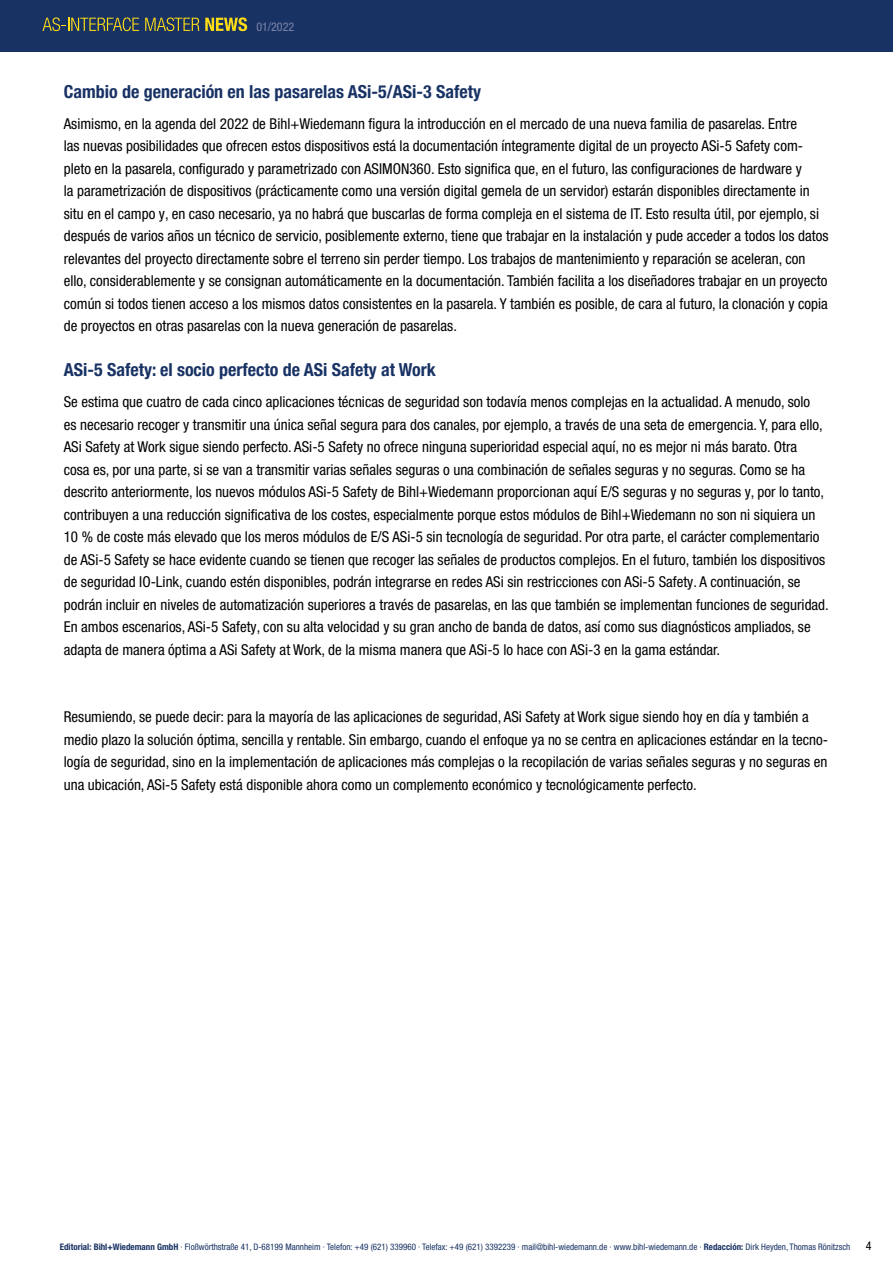
<style>
.page{position:relative;width:893px;height:1263px;background:#fff}
.page>*{position:absolute;margin:0;border:0;box-sizing:border-box;transform-origin:0 0}
.t1{font:700 condensed 18px "Helvetica Neue LTW1 G";color:#183264}
.t2{font:condensed 15px/22.5px "Helvetica Neue LTW1 G";color:#000}
.t3{font:condensed 12px "Helvetica Neue LTW1 G";color:#7e85aa}
.t4{font:condensed 12px "Helvetica Neue LTW1 G";color:#000}
.t5{font:condensed 9px "Helvetica Neue LTW1 G";color:#183264}
.s1{font-weight:700}
</style>
<div class="page">
<div style="left:0;top:0;width:893px;height:51px;background:#183264"></div>
<svg style="left:43px;top:17px;width:96px;height:14px"></svg>
<svg style="left:145px;top:17px;width:102px;height:14px"></svg>
<p class="t3" style="left:256px;top:20px;width:39px">01/2022</p>
<p class="t1" style="left:64px;top:81px;width:419px">Cambio de generación en las pasarelas ASi-5/ASi-3 Safety</p>
<p class="t2" style="left:64px;top:112px;width:766px">Asimismo, en la agenda del 2022 de Bihl+Wiedemann figura la introducción en el mercado de una nueva familia de pasarelas. Entre<br>las nuevas posibilidades que ofrecen estos dispositivos está la documentación íntegramente digital de un proyecto ASi-5 Safety com&shy;pleto en la pasarela, configurado y parametrizado con ASIMON360. Esto significa que, en el futuro, las configuraciones de hardware y<br>la parametrización de dispositivos (prácticamente como una versión digital gemela de un servidor) estarán disponibles directamente in situ en el campo y, en caso necesario, ya no habrá que buscarlas de forma compleja en el sistema de IT. Esto resulta útil, por ejemplo, si después de varios años un técnico de servicio, posiblemente externo, tiene que trabajar en la instalación y pude acceder a todos los datos relevantes del proyecto directamente sobre el terreno sin perder tiempo. Los trabajos de mantenimiento y reparación se aceleran, con ello, considerablemente y se consignan automáticamente en la documentación. También facilita a los diseñadores trabajar en un proyecto común si todos tienen acceso a los mismos datos consistentes en la pasarela. Y también es posible, de cara al futuro, la clonación y copia de proyectos en otras pasarelas con la nueva generación de pasarelas.</p>
<p class="t1" style="left:64px;top:359px;width:373px">ASi-5 Safety: el socio perfecto de ASi Safety at Work</p>
<p class="t2" style="left:64px;top:391px;width:766px">Se estima que cuatro de cada cinco aplicaciones técnicas de seguridad son todavía menos complejas en la actualidad. A menudo, solo<br>es necesario recoger y transmitir una única señal segura para dos canales, por ejemplo, a través de una seta de emergencia. Y, para ello, ASi Safety at Work sigue siendo perfecto. ASi-5 Safety no ofrece ninguna superioridad especial aquí, no es mejor ni más barato. Otra<br>cosa es, por una parte, si se van a transmitir varias señales seguras o una combinación de señales seguras y no seguras. Como se ha descrito anteriormente, los nuevos módulos ASi-5 Safety de Bihl+Wiedemann proporcionan aquí E/S seguras y no seguras y, por lo tanto, contribuyen a una reducción significativa de los costes, especialmente porque estos módulos de Bihl+Wiedemann no son ni siquiera un 10 % de coste más elevado que los meros módulos de E/S ASi-5 sin tecnología de seguridad. Por otra parte, el carácter complementario de ASi-5 Safety se hace evidente cuando se tienen que recoger las señales de productos complejos. En el futuro, también los dispositivos de seguridad IO-Link, cuando estén disponibles, podrán integrarse en redes ASi sin restricciones con ASi-5 Safety. A continuación, se podrán incluir en niveles de automatización superiores a través de pasarelas, en las que también se implementan funciones de seguridad.<br>En ambos escenarios, ASi-5 Safety, con su alta velocidad y su gran ancho de banda de datos, así como sus diagnósticos ampliados, se adapta de manera óptima a ASi Safety at Work, de la misma manera que ASi-5 lo hace con ASi-3 en la gama estándar.</p>
<p class="t2" style="left:64px;top:706px;width:766px">Resumiendo, se puede decir: para la mayoría de las aplicaciones de seguridad, ASi Safety at Work sigue siendo hoy en día y también a medio plazo la solución óptima, sencilla y rentable. Sin embargo, cuando el enfoque ya no se centra en aplicaciones estándar en la tecno&shy;logía de seguridad, sino en la implementación de aplicaciones más complejas o la recopilación de varias señales seguras y no seguras en una ubicación, ASi-5 Safety está disponible ahora como un complemento económico y tecnológicamente perfecto.</p>
<p class="t5" style="left:60px;top:1242px;width:792px"><span class="s1">Editorial: Bihl+Wiedemann GmbH</span> ∙ Floßwörthstraße 41, D-68199 Mannheim ∙ Telefon: +49 (621) 339960 ∙ Telefax: +49 (621) 3392239 ∙ mail@bihl-wiedemann.de ∙ www.bihl-wiedemann.de ∙ <span class="s1">Redacción:</span> Dirk Heyden, Thomas Rönitzsch</p>
<p class="t4" style="left:866px;top:1239px;width:7px">4</p>
</div>
